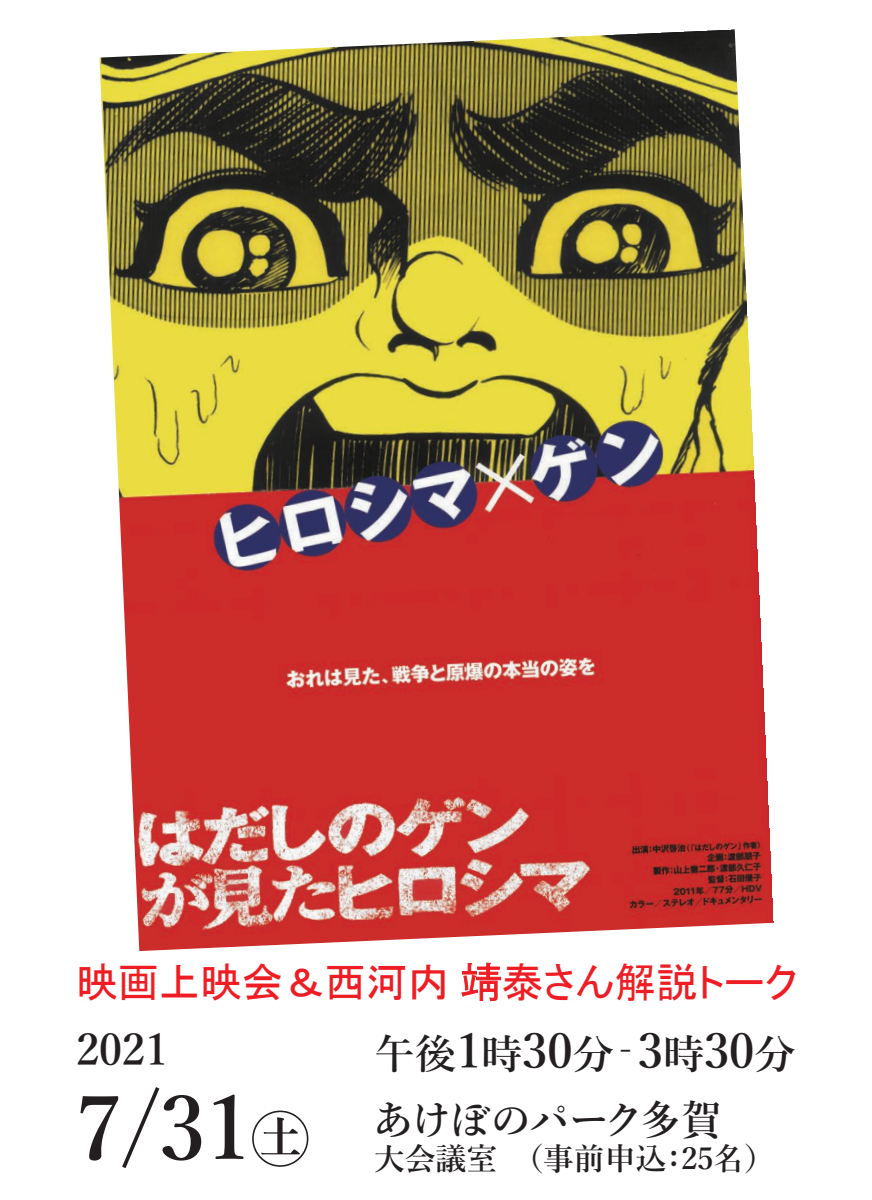
<style>
.page{position:relative;width:872px;height:1200px;background:#fff}
.page>*{position:absolute;margin:0;border:0;box-sizing:border-box;transform-origin:0 0}
.t1{font:600 87.75px "Yu Mincho";color:#231f20}
.t2{font:600 48.3px "Yu Mincho";color:#231f20}
.t3{font:600 43.8px "Yu Mincho";color:#231f20}
.t4{font:41.4px "MS P Gothic";color:#ee1d23}
.t5{font:600 40.95px "Yu Mincho";letter-spacing:-.065em;color:#231f20}
.t6{font:600 30.75px "Yu Mincho";color:#231f20}
.s1{font-size:58.5px}
.s2{font-size:40.95px}
</style>
<div class="page">
<img style="left:99px;top:29px;width:675px;height:922px">
<svg style="left:461px;top:962px;width:40px;height:39px"></svg>
<p class="t4" style="left:76px;top:961px;width:722px">映画上映会＆西河内 　泰さん解説トーク</p>
<p class="t3" style="left:76px;top:1024px;width:93px">2021</p>
<h1 class="t1" style="left:76px;top:1079px;width:235px">7/31<span class="s1">㊏</span></h1>
<p class="t2" style="left:374px;top:1023px;width:422px"><span class="s2">午後</span>1<span class="s2">時</span>30<span class="s2">分</span>‐3<span class="s2">時</span>30<span class="s2">分</span></p>
<p class="t5" style="left:373px;top:1096px;width:350px">あけぼのパーク多賀</p>
<p class="t6" style="left:374px;top:1140px;width:402px">大会議室　（事前申込：25名）</p>
</div>
